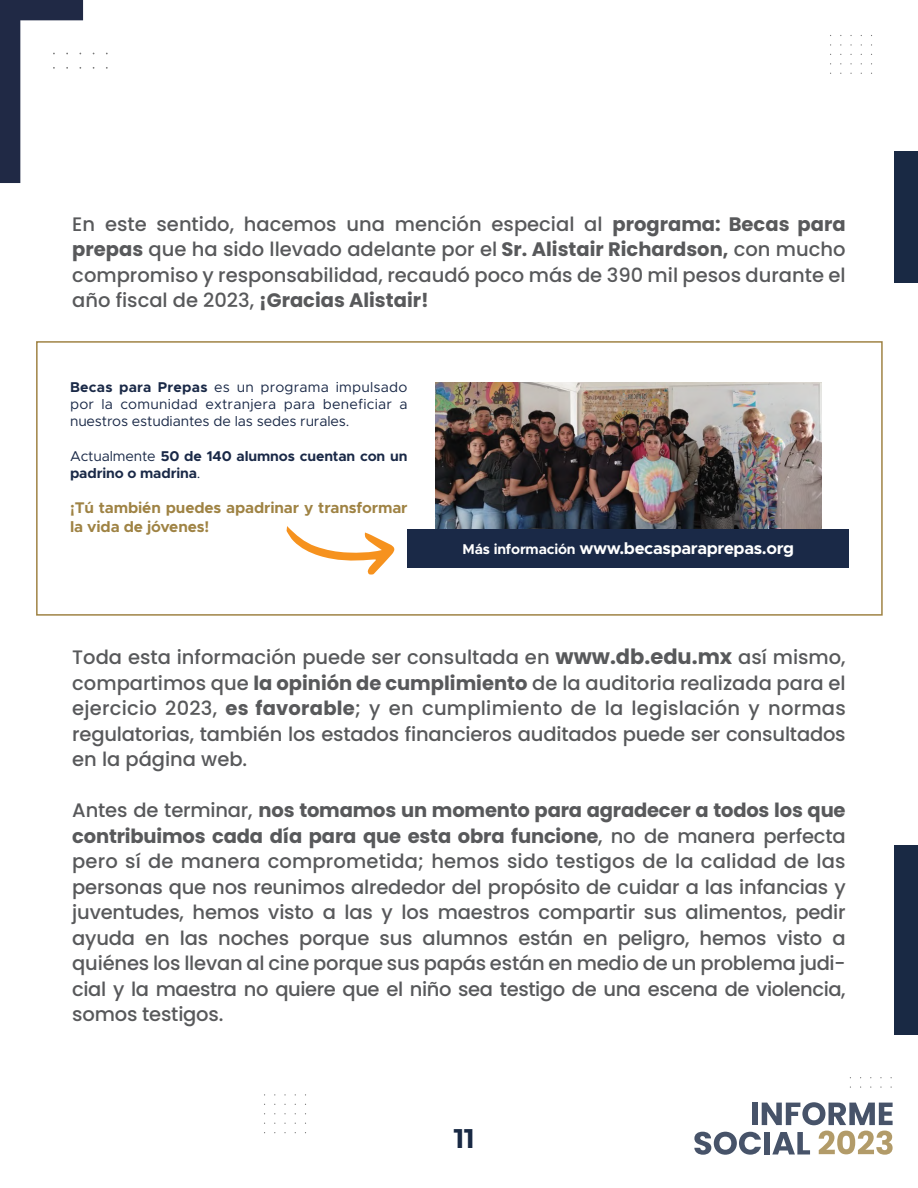
<style>
.page{position:relative;width:918px;height:1188px;background:#fff}
.page>*{position:absolute;margin:0;border:0;box-sizing:border-box;transform-origin:0 0}
.t1{font:700 27px "Montserrat";color:#192944}
.t2{font:500 19.5px/25.5px "Poppins";letter-spacing:-.01em;color:#58595b;text-align:justify}
.t3{font:700 16.8px "Metropolis";letter-spacing:-.02em;color:#fff}
.t4{font:700 15.6px/18.6px "Metropolis";letter-spacing:-.01em;color:#9f8344}
.t5{font:14.25px/17.1px "Metropolis";letter-spacing:-.01em;color:#1a2947;text-align:justify}
.t6{font:700 14.25px/17.1px "Metropolis";letter-spacing:-.01em;color:#1a2947}
.s1{font-weight:700}
.s2{font-weight:400}
.s3{font-size:14.25px}
.s4{font-weight:700;font-size:21px}
</style>
<div class="page">
<svg style="left:0;top:0;width:83px;height:183px"></svg>
<div style="left:894px;top:151px;width:24px;height:132px;background:#192944"></div>
<div style="left:894px;top:845px;width:24px;height:190px;background:#192944"></div>
<div style="left:752px;top:1103px;width:6px;height:22px;background:#475369"></div>
<svg style="left:762px;top:1102px;width:131px;height:23px"></svg>
<svg style="left:694px;top:1132px;width:67px;height:23px"></svg>
<div style="left:764px;top:1132px;width:6px;height:22px;background:#475369"></div>
<svg style="left:772px;top:1132px;width:38px;height:22px"></svg>
<svg style="left:819px;top:1131px;width:74px;height:24px"></svg>
<img style="left:435px;top:382px;width:386px;height:147px">
<div style="left:408px;top:529px;width:441px;height:39px;background:#1a2947"></div>
<svg style="left:286px;top:526px;width:109px;height:49px"></svg>
<div style="left:36px;top:341px;width:847px;height:275px;border:2px solid #9f8344"></div>
<p class="t2" style="left:72px;top:211px;width:775px">En este sentido, hacemos una mención especial al <span class="s1">programa: Becas para prepas</span> que ha sido llevado adelante por el <span class="s1">Sr. Alistair Richardson,</span> con mucho compromiso y responsabilidad, recaudó poco más de 390 mil pesos durante el año fiscal de 2023, <span class="s1">¡Gracias Alistair!</span></p>
<p class="t5" style="left:70px;top:379px;width:339px"><span class="s1">Becas para Prepas</span> es un programa impulsado por la comunidad extranjera para beneficiar a nuestros estudiantes de las sedes rurales.</p>
<p class="t6" style="left:70px;top:447px;width:339px"><span class="s2">Actualmente</span> 50 de 140 alumnos cuentan con un padrino o madrina<span class="s2">.</span></p>
<p class="t4" style="left:70px;top:499px;width:339px">¡Tú también puedes apadrinar y transformar la vida de jóvenes!</p>
<p class="t3" style="left:463px;top:538px;width:333px"><span class="s3">Más información</span> www.becasparaprepas.org</p>
<p class="t2" style="left:72px;top:645px;width:775px">Toda esta información puede ser consultada en <span class="s4">www.db.edu.mx</span> así mismo, compartimos que <span class="s1">la opinión de cumplimiento</span> de la auditoria realizada para el ejercicio 2023, <span class="s1">es favorable</span>; y en cumplimiento de la legislación y normas regulatorias, también los estados financieros auditados puede ser consultados en la página web.</p>
<p class="t2" style="left:72px;top:798px;width:775px">Antes de terminar, <span class="s1">nos tomamos un momento para agradecer a todos los que contribuimos cada día para que esta obra funcione</span>, no de manera perfecta pero sí de manera comprometida; hemos sido testigos de la calidad de las personas que nos reunimos alrededor del propósito de cuidar a las infancias y juventudes, hemos visto a las y los maestros compartir sus alimentos, pedir ayuda en las noches porque sus alumnos están en peligro, hemos visto a quiénes los llevan al cine porque sus papás están en medio de un problema judi&shy;cial y la maestra no quiere que el niño sea testigo de una escena de violencia, somos testigos.</p>
<h1 class="t1" style="left:454px;top:1118px;width:23px">11</h1>
</div>
